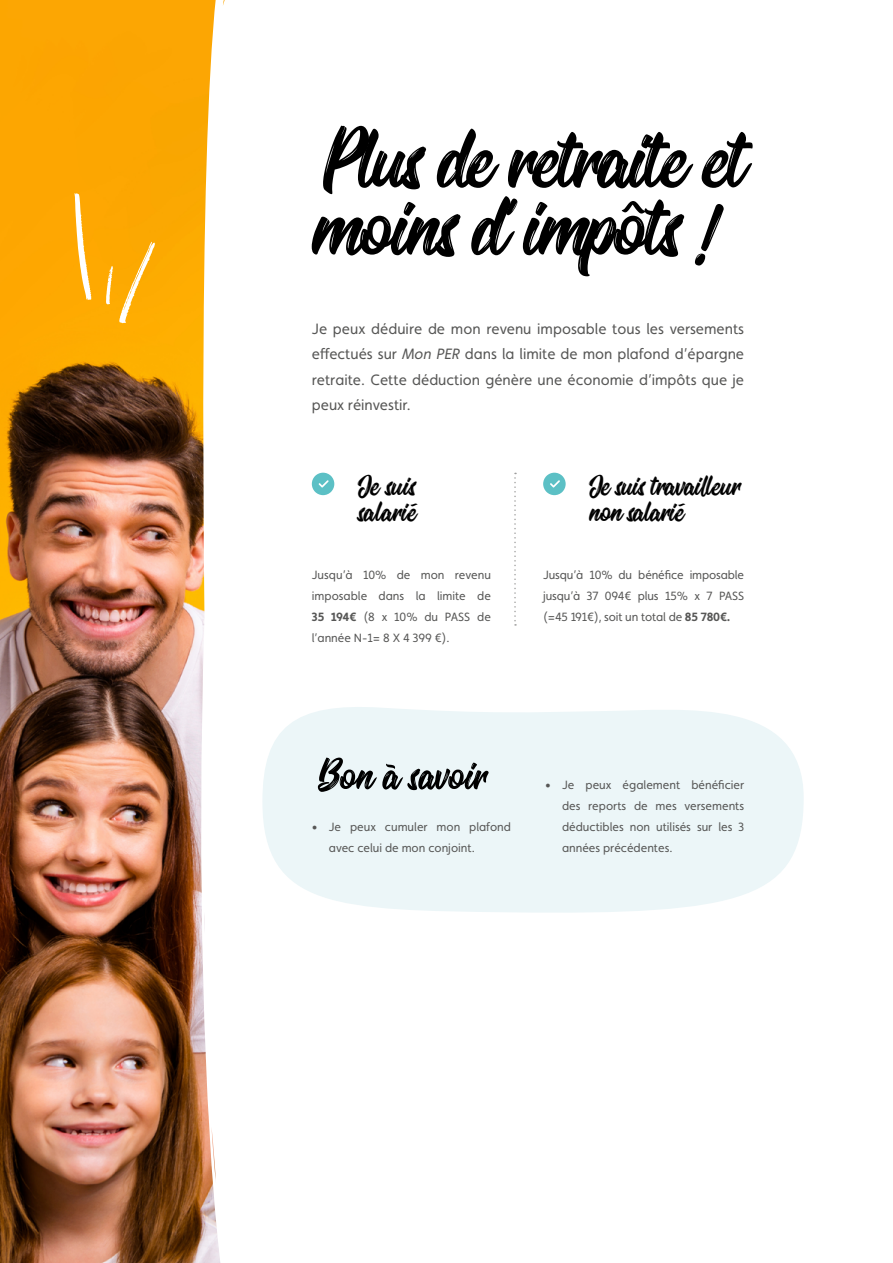
<style>
.page{position:relative;width:893px;height:1263px;background:#fff}
.page>*{position:absolute;margin:0;border:0;box-sizing:border-box;transform-origin:0 0}
.t1{font:108px "Oraqle";letter-spacing:-.02em;color:#000}
.t2{font:54px "Oraqle";color:#000}
.t3{font:36px/25.5px "Oraqle";color:#000}
.t4{font:15px/25.5px "Faricy New";color:#575756;text-align:justify}
.t5{font:12px/21px "Faricy New";color:#575756;text-align:justify}
.s1{font-style:italic}
.s2{font-weight:700}
</style>
<div class="page">
<img style="left:0;top:0;width:188px;height:1263px">
<svg style="left:188px;top:0;width:147px;height:1263px"></svg>
<svg style="left:514px;top:473px;width:2px;height:153px"></svg>
<svg style="left:312px;top:473px;width:22px;height:22px"></svg>
<svg style="left:543px;top:473px;width:23px;height:22px"></svg>
<svg style="left:74px;top:193px;width:18px;height:107px"></svg>
<svg style="left:119px;top:242px;width:36px;height:81px;background:#fdb625"></svg>
<svg style="left:106px;top:266px;width:7px;height:38px"></svg>
<svg style="left:262px;top:696px;width:542px;height:218px;fill:#ecf6f8"></svg>
<h1 class="t1" style="left:312px;top:106px;width:434px">Plus de retraite et</h1>
<h1 class="t1" style="left:312px;top:174px;width:406px">moins d’ impôts !</h1>
<p class="t4" style="left:312px;top:316px;width:434px">Je peux déduire de mon revenu imposable tous les versements effectués sur <span class="s1">Mon PER</span> dans la limite de mon plafond d’épargne retraite. Cette déduction génère une économie d’impôts que je peux réinvestir.</p>
<h3 class="t3" style="left:358px;top:474px;width:60px">Je suis salarié</h3>
<h3 class="t3" style="left:589px;top:474px;width:153px">Je suis travailleur non salarié</h3>
<p class="t5" style="left:312px;top:564px;width:181px">Jusqu’à 10% de mon revenu imposable dans la limite de <span class="s2">35 194€</span> (8 x 10% du PASS de l’année N-1= 8 X 4 399 €).</p>
<p class="t5" style="left:543px;top:564px;width:202px">Jusqu’à 10% du bénéfice imposable jusqu’à 37 094€ plus 15% x 7 PASS (=45 191€), soit un total de <span class="s2">85 780€.</span></p>
<h2 class="t2" style="left:312px;top:749px;width:176px">Bon à savoir</h2>
<p class="t5" style="left:329px;top:816px;width:184px;text-indent:-17px">• Je peux cumuler mon plafond avec celui de mon conjoint.</p>
<p class="t5" style="left:562px;top:774px;width:184px;text-indent:-17px">• Je peux également bénéficier des reports de mes versements déductibles non utilisés sur les 3 années précédentes.</p>
</div>
